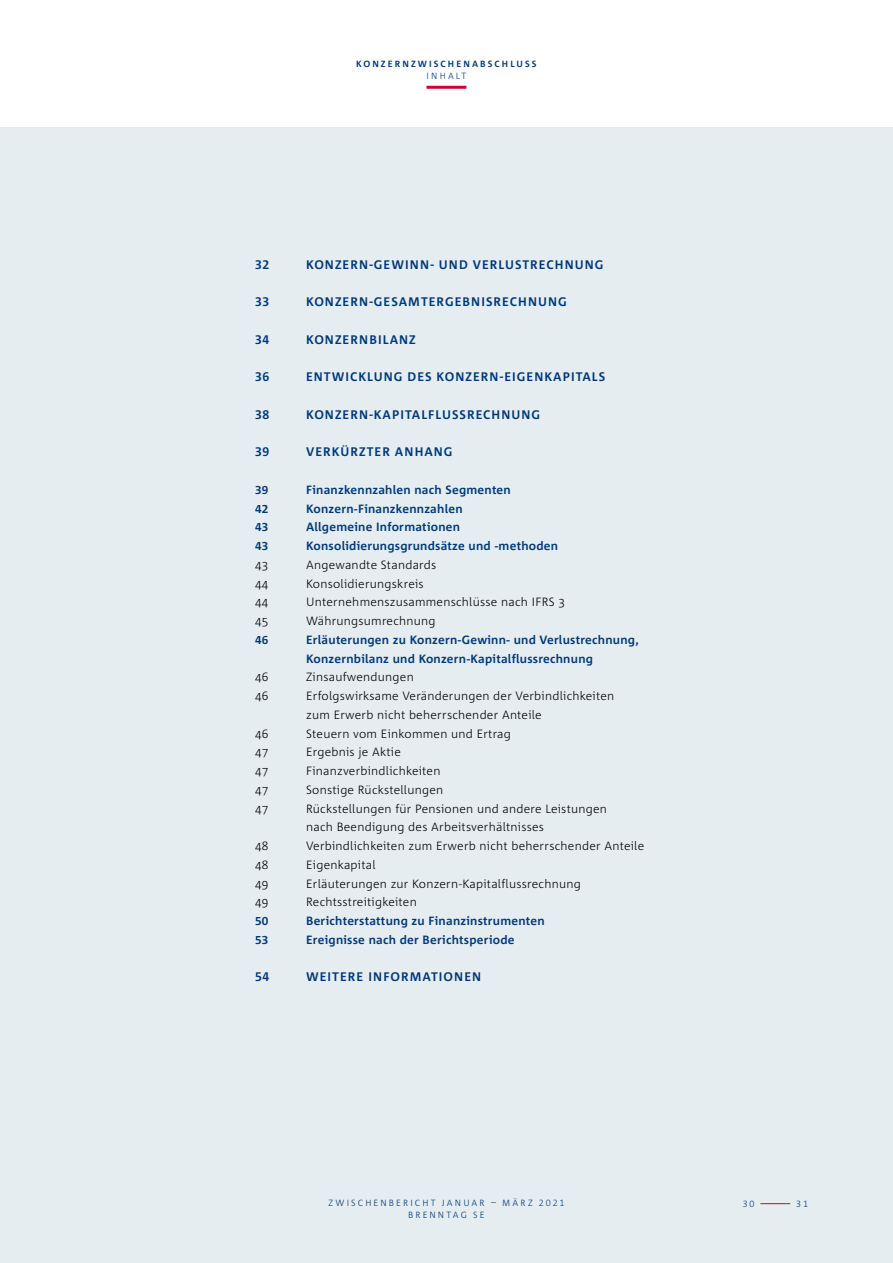
<style>
.page{position:relative;width:893px;height:1263px;background:#fff}
.page>*{position:absolute;margin:0;border:0;box-sizing:border-box;transform-origin:0 0}
.t1{font:700 12.45px "Corpid E1 s";letter-spacing:.05em;color:#003978}
.t2{font:300 12px/18.8px "Corpid E1 s";letter-spacing:.02em;color:#000}
.t3{font:700 12px/18.8px "Corpid E1 s";letter-spacing:.02em;color:#003978}
.t4{font:300 9px/12px "Corpid E1 s";letter-spacing:.205em;color:#003978;text-align:center}
.t5{font:700 9px "Corpid E1 s";letter-spacing:.2em;color:#003978}
</style>
<div class="page">
<div style="left:0;top:128px;width:893px;height:1135px;background:#e6edf0"></div>
<hr style="left:760px;top:1203px;width:30px;height:1px;background:#cd0237">
<hr style="left:427px;top:86px;width:39px;height:3px;background:#cd0237">
<p class="t5" style="left:356px;top:58px;width:182px">KONZERNZWISCHENABSCHLUSS</p>
<p class="t4" style="left:427px;top:69px;width:41px">Inhalt</p>
<p class="t1" style="left:255px;top:257px;width:16px">32</p>
<p class="t1" style="left:306px;top:257px;width:299px">KONZERN-GEWINN- UND VERLUSTRECHNUNG</p>
<p class="t1" style="left:255px;top:294px;width:16px">33</p>
<p class="t1" style="left:306px;top:294px;width:263px">KONZERN-GESAMTERGEBNISRECHNUNG</p>
<p class="t1" style="left:255px;top:332px;width:16px">34</p>
<p class="t1" style="left:306px;top:332px;width:111px">KONZERNBILANZ</p>
<p class="t1" style="left:255px;top:369px;width:16px">36</p>
<p class="t1" style="left:306px;top:369px;width:301px">ENTWICKLUNG DES KONZERN-EIGENKAPITALS</p>
<p class="t1" style="left:255px;top:407px;width:16px">38</p>
<p class="t1" style="left:306px;top:407px;width:236px">KONZERN-KAPITALFLUSSRECHNUNG</p>
<p class="t1" style="left:255px;top:444px;width:16px">39</p>
<p class="t1" style="left:306px;top:444px;width:148px">VERKÜRZTER ANHANG</p>
<p class="t3" style="left:255px;top:480px;width:15px">39</p>
<p class="t3" style="left:306px;top:480px;width:206px">Finanzkennzahlen nach Segmenten</p>
<p class="t3" style="left:255px;top:499px;width:15px">42</p>
<p class="t3" style="left:306px;top:499px;width:158px">Konzern-Finanzkennzahlen</p>
<p class="t3" style="left:255px;top:517px;width:15px">43</p>
<p class="t3" style="left:306px;top:517px;width:155px">Allgemeine Informationen</p>
<p class="t3" style="left:255px;top:536px;width:15px">43</p>
<p class="t3" style="left:306px;top:536px;width:254px">Konsolidierungsgrundsätze und -methoden</p>
<p class="t2" style="left:255px;top:555px;width:15px">43</p>
<p class="t2" style="left:306px;top:555px;width:132px">Angewandte Standards</p>
<p class="t2" style="left:255px;top:574px;width:15px">44</p>
<p class="t2" style="left:306px;top:574px;width:119px">Konsolidierungskreis</p>
<p class="t2" style="left:255px;top:592px;width:15px">44</p>
<p class="t2" style="left:306px;top:592px;width:260px">Unternehmenszusammenschlüsse nach IFRS 3</p>
<p class="t2" style="left:255px;top:611px;width:15px">45</p>
<p class="t2" style="left:306px;top:611px;width:131px">Währungsumrechnung</p>
<p class="t3" style="left:255px;top:630px;width:15px">46</p>
<p class="t3" style="left:306px;top:630px;width:334px">Erläuterungen zu Konzern-Gewinn- und Verlustrechnung,<br>Konzernbilanz und Konzern-Kapitalflussrechnung</p>
<p class="t2" style="left:255px;top:667px;width:15px">46</p>
<p class="t2" style="left:306px;top:667px;width:109px">Zinsaufwendungen</p>
<p class="t2" style="left:255px;top:686px;width:15px">46</p>
<p class="t2" style="left:306px;top:686px;width:310px">Erfolgswirksame Veränderungen der Verbindlichkeiten zum Erwerb nicht beherrschender Anteile</p>
<p class="t2" style="left:255px;top:724px;width:15px">46</p>
<p class="t2" style="left:306px;top:724px;width:206px">Steuern vom Einkommen und Ertrag</p>
<p class="t2" style="left:255px;top:742px;width:15px">47</p>
<p class="t2" style="left:306px;top:742px;width:96px">Ergebnis je Aktie</p>
<p class="t2" style="left:255px;top:761px;width:15px">47</p>
<p class="t2" style="left:306px;top:761px;width:136px">Finanzverbindlichkeiten</p>
<p class="t2" style="left:255px;top:780px;width:15px">47</p>
<p class="t2" style="left:306px;top:780px;width:139px">Sonstige Rückstellungen</p>
<p class="t2" style="left:255px;top:799px;width:15px">47</p>
<p class="t2" style="left:306px;top:799px;width:302px">Rückstellungen für Pensionen und andere Leistungen nach Beendigung des Arbeitsverhältnisses</p>
<p class="t2" style="left:255px;top:836px;width:15px">48</p>
<p class="t2" style="left:306px;top:836px;width:340px">Verbindlichkeiten zum Erwerb nicht beherrschender Anteile</p>
<p class="t2" style="left:255px;top:855px;width:15px">48</p>
<p class="t2" style="left:306px;top:855px;width:71px">Eigenkapital</p>
<p class="t2" style="left:255px;top:874px;width:15px">49</p>
<p class="t2" style="left:306px;top:874px;width:276px">Erläuterungen zur Konzern-Kapitalflussrechnung</p>
<p class="t2" style="left:255px;top:892px;width:15px">49</p>
<p class="t2" style="left:306px;top:892px;width:112px">Rechtsstreitigkeiten</p>
<p class="t3" style="left:255px;top:911px;width:15px">50</p>
<p class="t3" style="left:306px;top:911px;width:240px">Berichterstattung zu Finanzinstrumenten</p>
<p class="t3" style="left:255px;top:930px;width:15px">53</p>
<p class="t3" style="left:306px;top:930px;width:210px">Ereignisse nach der Berichtsperiode</p>
<p class="t1" style="left:255px;top:969px;width:16px">54</p>
<p class="t1" style="left:306px;top:969px;width:177px">WEITERE INFORMATIONEN</p>
<p class="t4" style="left:328px;top:1197px;width:237px">ZWISCHENBERICHT JANUAR – MÄRZ 2021<br>BRENNTAG SE</p>
<p class="t4" style="left:743px;top:1197px;width:13px">30</p>
<p class="t4" style="left:796px;top:1197px;width:13px">31</p>
</div>
